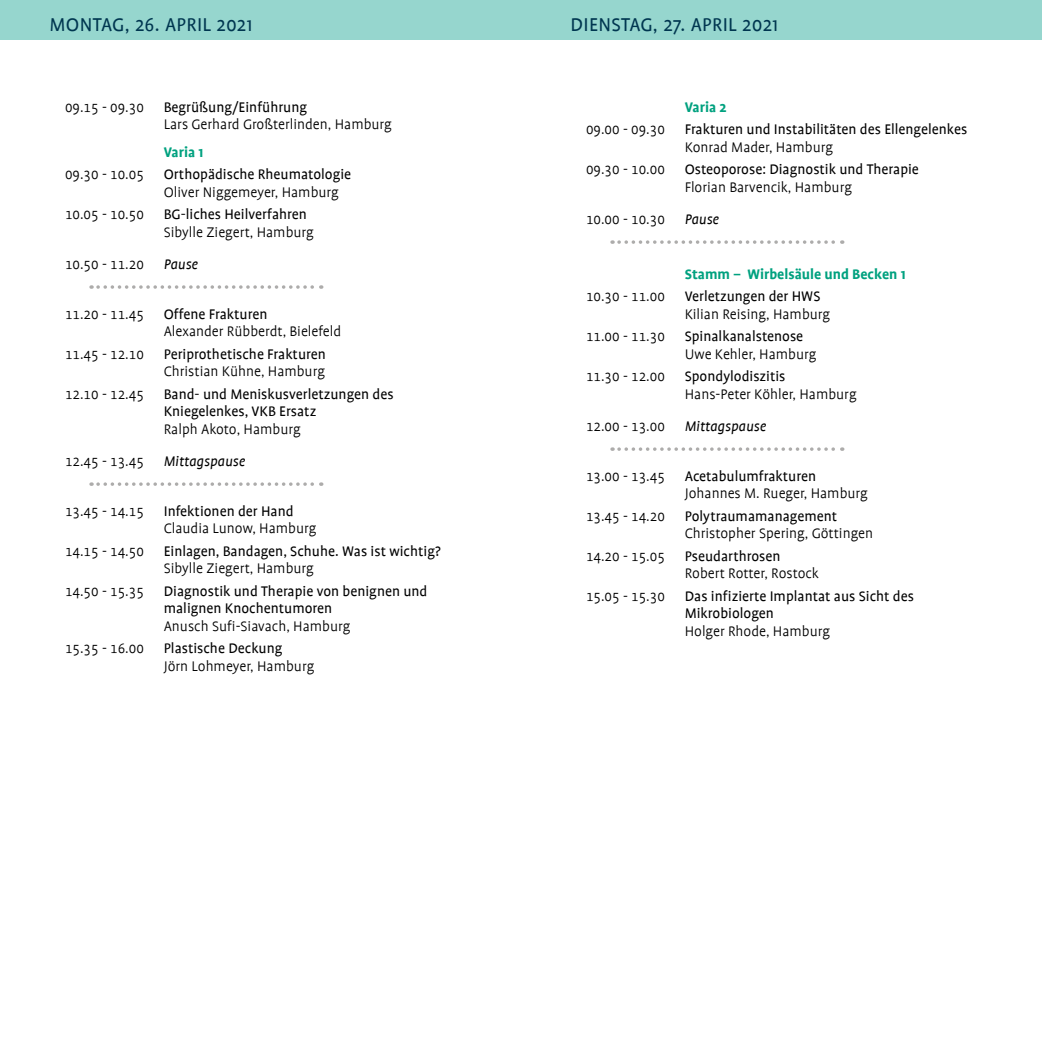
<style>
.page{position:relative;width:1042px;height:1042px;background:#fff}
.page>*{position:absolute;margin:0;border:0;box-sizing:border-box;transform-origin:0 0}
.t1{font:21px "Profile";letter-spacing:.015em;color:#003650}
.t2{font:15.75px/17.5px "Profile";color:#000}
.t3{font:300 15.75px "Profile";color:#000}
.t4{font:300 15.75px "Profile SC";color:#000}
.t5{font:700 15.75px "Profile";color:#00a17f}
.t6{font:italic 15.75px "Profile";color:#000}
</style>
<div class="page">
<div style="left:0;top:0;width:1042px;height:40px;background:#96d6ce"></div>
<svg style="left:98px;top:285px;width:224px;height:4px"></svg>
<svg style="left:98px;top:482px;width:224px;height:4px"></svg>
<svg style="left:619px;top:240px;width:224px;height:4px"></svg>
<svg style="left:619px;top:447px;width:224px;height:4px"></svg>
<h1 class="t1" style="left:50px;top:14px;width:204px">MONTAG, 26. APRIL 2021</h1>
<h1 class="t1" style="left:570px;top:14px;width:209px">DIENSTAG, 27. APRIL 2021</h1>
<p class="t4" style="left:65px;top:99px;width:80px">09.15 - 09.30</p>
<p class="t2" style="left:164px;top:98px;width:145px">Begrüßung/Einführung</p>
<p class="t3" style="left:164px;top:116px;width:230px">Lars Gerhard Großterlinden, Hamburg</p>
<p class="t5" style="left:164px;top:143px;width:41px">Varia 1</p>
<p class="t4" style="left:65px;top:166px;width:80px">09.30 - 10.05</p>
<p class="t2" style="left:164px;top:166px;width:189px">Orthopädische Rheumatologie</p>
<p class="t3" style="left:164px;top:184px;width:177px">Oliver Niggemeyer, Hamburg</p>
<p class="t4" style="left:65px;top:206px;width:80px">10.05 - 10.50</p>
<p class="t2" style="left:164px;top:206px;width:145px">BG-liches Heilverfahren</p>
<p class="t3" style="left:164px;top:224px;width:152px">Sibylle Ziegert, Hamburg</p>
<p class="t4" style="left:65px;top:256px;width:80px">10.50 - 11.20</p>
<p class="t6" style="left:164px;top:256px;width:36px">Pause</p>
<p class="t4" style="left:65px;top:306px;width:80px">11.20 - 11.45</p>
<p class="t2" style="left:164px;top:305px;width:105px">Offene Frakturen</p>
<p class="t3" style="left:164px;top:323px;width:179px">Alexander Rübberdt, Bielefeld</p>
<p class="t4" style="left:65px;top:346px;width:80px">11.45 - 12.10</p>
<p class="t2" style="left:164px;top:345px;width:164px">Periprothetische Frakturen</p>
<p class="t3" style="left:164px;top:363px;width:163px">Christian Kühne, Hamburg</p>
<p class="t4" style="left:65px;top:386px;width:80px">12.10 - 12.45</p>
<p class="t2" style="left:164px;top:385px;width:231px">Band- und Meniskusverletzungen des<br>Kniegelenkes, VKB Ersatz</p>
<p class="t3" style="left:164px;top:421px;width:139px">Ralph Akoto, Hamburg</p>
<p class="t4" style="left:65px;top:453px;width:80px">12.45 - 13.45</p>
<p class="t6" style="left:164px;top:453px;width:83px">Mittagspause</p>
<p class="t4" style="left:65px;top:503px;width:80px">13.45 - 14.15</p>
<p class="t2" style="left:164px;top:502px;width:131px">Infektionen der Hand</p>
<p class="t3" style="left:164px;top:520px;width:154px">Claudia Lunow, Hamburg</p>
<p class="t4" style="left:65px;top:543px;width:80px">14.15 - 14.50</p>
<p class="t2" style="left:164px;top:542px;width:278px">Einlagen, Bandagen, Schuhe. Was ist wichtig?</p>
<p class="t3" style="left:164px;top:560px;width:152px">Sibylle Ziegert, Hamburg</p>
<p class="t4" style="left:65px;top:583px;width:80px">14.50 - 15.35</p>
<p class="t2" style="left:164px;top:582px;width:265px">Diagnostik und Therapie von benignen und malignen Knochentumoren</p>
<p class="t3" style="left:164px;top:618px;width:188px">Anusch Sufi-Siavach, Hamburg</p>
<p class="t4" style="left:65px;top:640px;width:80px">15.35 - 16.00</p>
<p class="t2" style="left:164px;top:640px;width:120px">Plastische Deckung</p>
<p class="t3" style="left:164px;top:658px;width:152px">Jörn Lohmeyer, Hamburg</p>
<p class="t5" style="left:685px;top:98px;width:43px">Varia 2</p>
<p class="t4" style="left:586px;top:121px;width:80px">09.00 - 09.30</p>
<p class="t2" style="left:685px;top:121px;width:284px">Frakturen und Instabilitäten des Ellengelenkes</p>
<p class="t3" style="left:685px;top:139px;width:150px">Konrad Mader, Hamburg</p>
<p class="t4" style="left:586px;top:161px;width:80px">09.30 - 10.00</p>
<p class="t2" style="left:685px;top:161px;width:236px">Osteoporose: Diagnostik und Therapie</p>
<p class="t3" style="left:685px;top:179px;width:169px">Florian Barvencik, Hamburg</p>
<p class="t4" style="left:586px;top:211px;width:80px">10.00 - 10.30</p>
<p class="t6" style="left:685px;top:211px;width:36px">Pause</p>
<p class="t5" style="left:685px;top:265px;width:222px">Stamm – Wirbelsäule und Becken 1</p>
<p class="t4" style="left:586px;top:288px;width:80px">10.30 - 11.00</p>
<p class="t2" style="left:685px;top:288px;width:137px">Verletzungen der HWS</p>
<p class="t3" style="left:685px;top:306px;width:147px">Kilian Reising, Hamburg</p>
<p class="t4" style="left:586px;top:328px;width:80px">11.00 - 11.30</p>
<p class="t2" style="left:685px;top:328px;width:120px">Spinalkanalstenose</p>
<p class="t3" style="left:685px;top:346px;width:133px">Uwe Kehler, Hamburg</p>
<p class="t4" style="left:586px;top:368px;width:80px">11.30 - 12.00</p>
<p class="t2" style="left:685px;top:368px;width:102px">Spondylodiszitis</p>
<p class="t3" style="left:685px;top:386px;width:173px">Hans-Peter Köhler, Hamburg</p>
<p class="t4" style="left:586px;top:418px;width:80px">12.00 - 13.00</p>
<p class="t6" style="left:685px;top:418px;width:83px">Mittagspause</p>
<p class="t4" style="left:586px;top:468px;width:80px">13.00 - 13.45</p>
<p class="t2" style="left:685px;top:467px;width:133px">Acetabulumfrakturen</p>
<p class="t3" style="left:685px;top:485px;width:185px">Johannes M. Rueger, Hamburg</p>
<p class="t4" style="left:586px;top:508px;width:80px">13.45 - 14.20</p>
<p class="t2" style="left:685px;top:507px;width:154px">Polytraumamanagement</p>
<p class="t3" style="left:685px;top:525px;width:190px">Christopher Spering, Göttingen</p>
<p class="t4" style="left:586px;top:548px;width:80px">14.20 - 15.05</p>
<p class="t2" style="left:685px;top:547px;width:97px">Pseudarthrosen</p>
<p class="t3" style="left:685px;top:565px;width:136px">Robert Rotter, Rostock</p>
<p class="t4" style="left:586px;top:588px;width:80px">15.05 - 15.30</p>
<p class="t2" style="left:685px;top:587px;width:231px">Das infizierte Implantat aus Sicht des<br>Mikrobiologen</p>
<p class="t3" style="left:685px;top:623px;width:147px">Holger Rhode, Hamburg</p>
</div>
